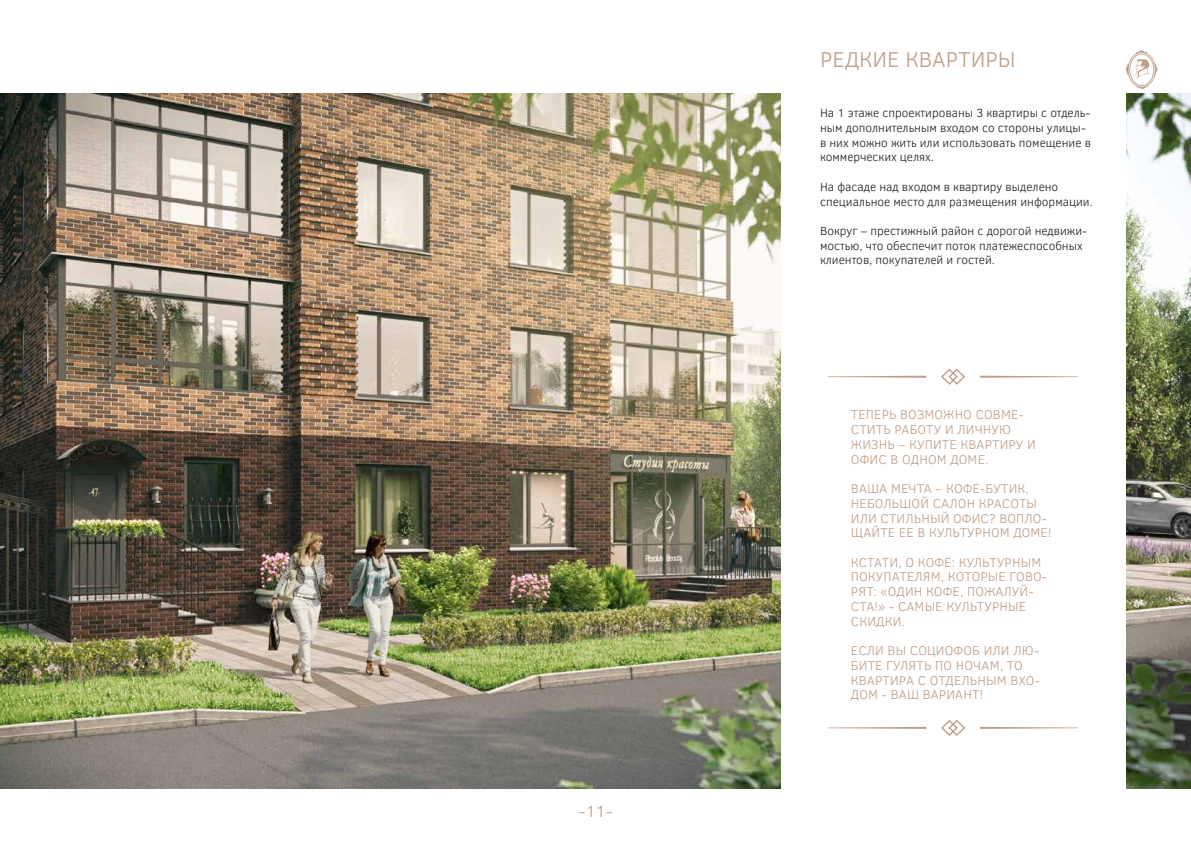
<style>
.page{position:relative;width:1191px;height:842px;background:#fff}
.page>*{position:absolute;margin:0;border:0;box-sizing:border-box;transform-origin:0 0}
.t1{font:300 22px "Clear Sans";color:#bf9e87}
.t2{font:300 17px "Clear Sans";color:#bf9e87}
.t3{font:300 13px/14.7px "Clear Sans";letter-spacing:.01em;color:#bf9e87}
.t4{font:300 12px/14.7px "Clear Sans";color:#1d1d1b}
</style>
<div class="page">
<img style="left:1126px;top:94px;width:65px;height:694px">
<img style="left:0;top:94px;width:781px;height:694px">
<svg style="left:941px;top:720px;width:24px;height:16px"></svg>
<svg style="left:980px;top:727px;width:98px;height:2px"></svg>
<svg style="left:828px;top:727px;width:98px;height:2px"></svg>
<svg style="left:941px;top:369px;width:24px;height:16px"></svg>
<svg style="left:980px;top:376px;width:98px;height:2px"></svg>
<svg style="left:828px;top:376px;width:98px;height:2px"></svg>
<svg style="left:1125px;top:50px;width:33px;height:39px"></svg>
<h2 class="t2" style="left:578px;top:800px;width:36px">-11-</h2>
<h1 class="t1" style="left:820px;top:45px;width:197px">РЕДКИЕ КВАРТИРЫ</h1>
<p class="t4" style="left:820px;top:106px;width:272px">На 1 этаже спроектированы 3 квартиры с отдель&shy;ным дополнительным входом со стороны улицы&shy;в них можно жить или использовать помещение в коммерческих целях.</p>
<p class="t4" style="left:820px;top:179px;width:274px">На фасаде над входом в квартиру выделено специальное место для размещения информации.</p>
<p class="t4" style="left:820px;top:223px;width:268px">Вокруг – престижный район с дорогой недвижи&shy;мостью, что обеспечит поток платежеспособных клиентов, покупателей и гостей.</p>
<p class="t3" style="left:851px;top:407px;width:186px">ТЕПЕРЬ ВОЗМОЖНО СОВМЕ-<br>СТИТЬ РАБОТУ И ЛИЧНУЮ<br>ЖИЗНЬ – КУПИТЕ КВАРТИРУ И<br>ОФИС В ОДНОМ ДОМЕ.</p>
<p class="t3" style="left:851px;top:481px;width:202px">ВАША МЕЧТА – КОФЕ-БУТИК,<br>НЕБОЛЬШОЙ САЛОН КРАСОТЫ<br>ИЛИ СТИЛЬНЫЙ ОФИС? ВОПЛО-<br>ЩАЙТЕ ЕЕ В КУЛЬТУРНОМ ДОМЕ!</p>
<p class="t3" style="left:851px;top:555px;width:198px">КСТАТИ, О КОФЕ: КУЛЬТУРНЫМ<br>ПОКУПАТЕЛЯМ, КОТОРЫЕ ГОВО-<br>РЯТ: «ОДИН КОФЕ, ПОЖАЛУЙ-<br>СТА!» - САМЫЕ КУЛЬТУРНЫЕ<br>СКИДКИ.</p>
<p class="t3" style="left:851px;top:643px;width:191px">ЕСЛИ ВЫ СОЦИОФОБ ИЛИ ЛЮ-<br>БИТЕ ГУЛЯТЬ ПО НОЧАМ, ТО<br>КВАРТИРА С ОТДЕЛЬНЫМ ВХО-<br>ДОМ - ВАШ ВАРИАНТ!</p>
</div>
